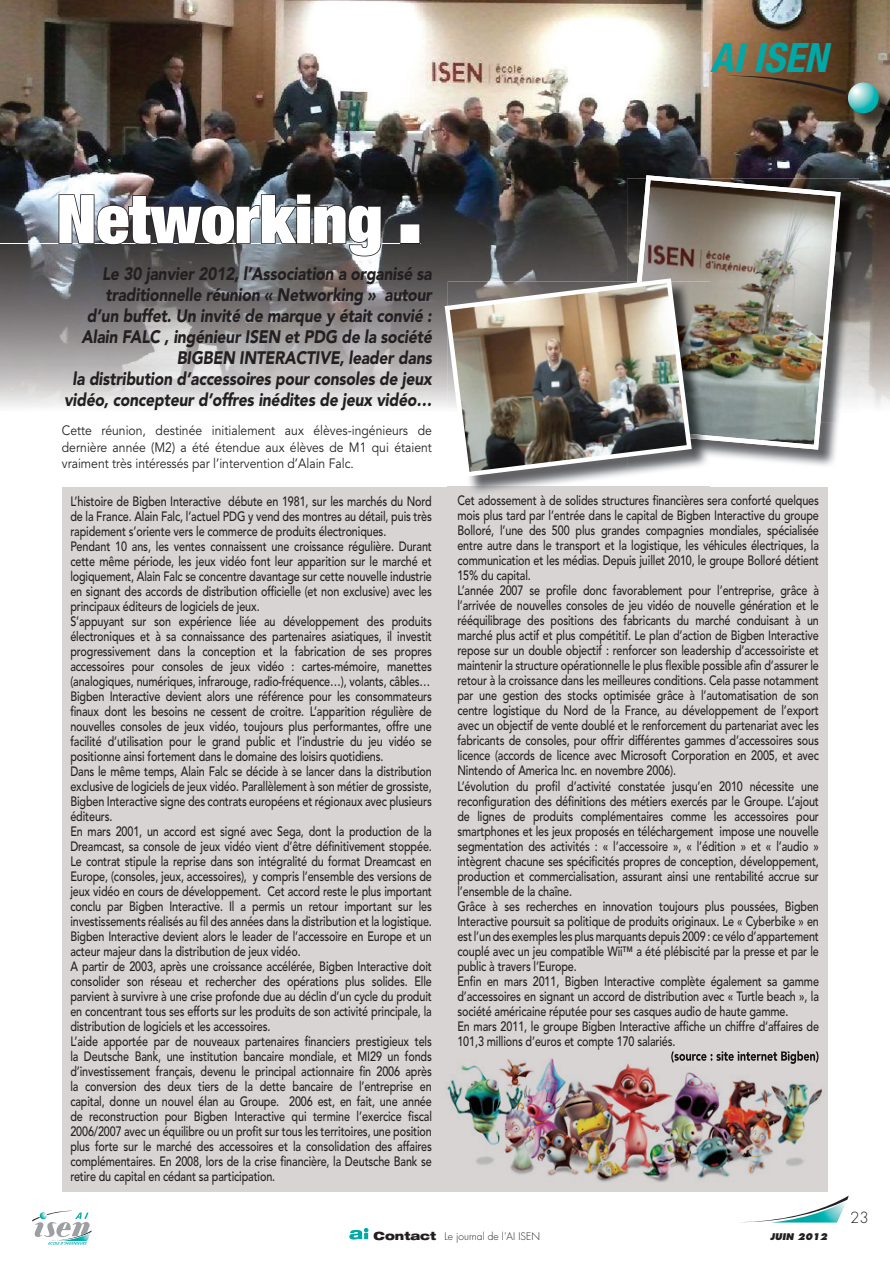
<style>
.page{position:relative;width:890px;height:1263px;background:#fff}
.page>*{position:absolute;margin:0;border:0;box-sizing:border-box;transform-origin:0 0}
.t1{font:900 condensed 67.5px "Helvetica Neue LT Std";color:#fff}
.t2{font:italic 700 condensed 40.5px "Helvetica Neue LT Std";color:#00a9a7}
.t3{font:27px "Zapf Dingbats ITC";color:#fff}
.t4{font:italic 900 18px/21px "Avenir LT Std";letter-spacing:-.01em;color:#231f20;text-align:right;scale:.86 1}
.t5{font:300 15px "Futura Std";color:#231f20}
.t6{font:500 13.5px/15px "Avenir LT Std";letter-spacing:-.01em;color:#231f20;scale:.8 1}
.t7{font:13.5px/16.5px "Avenir LT Std";color:#231f20;text-align:justify;scale:.9 1}
.t8{font:300 10.2px "Futura Std";color:#231f20}
.t9{font:italic 800 9px "Futura Std";color:#231f20}
.s1{font-family:"Helvetica Neue LT Std";font-weight:900;font-stretch:expanded;font-size:11.4px}
</style>
<div class="page">
<img style="left:0;top:0;width:890px;height:407px">
<svg style="left:742px;top:1196px;width:106px;height:27px"></svg>
<svg style="left:349px;top:1228px;width:19px;height:11px"></svg>
<svg style="left:32px;top:1210px;width:60px;height:34px"></svg>
<img style="left:732px;top:79px;width:158px;height:62px">
<svg style="left:878px;top:103px;width:12px;height:20px"></svg>
<svg style="left:725px;top:75px;width:122px;height:20px;background:#67482d"></svg>
<svg style="left:848px;top:83px;width:30px;height:30px"></svg>
<hr style="left:0;top:243px;width:420px;height:1px;background:#fff">
<div style="left:62px;top:487px;width:765px;height:704px;background:#d7d4d3"></div>
<img style="left:710px;top:450px;width:126px;height:16px">
<img style="left:840px;top:178px;width:19px;height:231px">
<img style="left:624px;top:175px;width:216px;height:275px">
<svg style="left:58px;top:193px;width:324px;height:64px;background:#595d63"></svg>
<div style="left:400px;top:224px;width:20px;height:20px;border:2px solid #231f20"></div>
<img style="left:447px;top:1054px;width:375px;height:128px">
<img style="left:671px;top:1053px;width:147px;height:11px">
<img style="left:448px;top:477px;width:262px;height:15px">
<img style="left:692px;top:440px;width:18px;height:27px">
<img style="left:692px;top:281px;width:18px;height:159px">
<img style="left:445px;top:278px;width:247px;height:199px">
<h2 class="t2" style="left:710px;top:33px;width:118px">AI ISEN</h2>
<h1 class="t1" style="left:56px;top:176px;width:327px">Networking</h1>
<h3 class="t3" style="left:400px;top:221px;width:22px">■</h3>
<p class="t4" style="left:64px;top:263px;width:429px">Le 30 janvier 2012, l’Association a organisé sa traditionnelle réunion « Networking » autour<br>d’un buffet. Un invité de marque y était convié :<br>Alain FALC , ingénieur ISEN et PDG de la société BIGBEN INTERACTIVE, leader dans<br>la distribution d’accessoires pour consoles de jeux vidéo, concepteur d’offres inédites de jeux vidéo…</p>
<p class="t7" style="left:62px;top:423px;width:413px">Cette réunion, destinée initialement aux élèves-ingénieurs de dernière année (M2) a été étendue aux élèves de M1 qui étaient vraiment très intéressés par l’intervention d’Alain Falc.</p>
<p class="t6" style="left:70px;top:494px;width:453px">L’histoire de Bigben Interactive débute en 1981, sur les marchés du Nord de la France. Alain Falc, l’actuel PDG y vend des montres au détail, puis très rapidement s’oriente vers le commerce de produits électroniques.<br>Pendant 10 ans, les ventes connaissent une croissance régulière. Durant cette même période, les jeux vidéo font leur apparition sur le marché et logiquement, Alain Falc se concentre davantage sur cette nouvelle industrie en signant des accords de distribution officielle (et non exclusive) avec les principaux éditeurs de logiciels de jeux.<br>S’appuyant sur son expérience liée au développement des produits électroniques et à sa connaissance des partenaires asiatiques, il investit progressivement dans la conception et la fabrication de ses propres accessoires pour consoles de jeux vidéo : cartes-mémoire, manettes (analogiques, numériques, infrarouge, radio-fréquence…), volants, câbles… Bigben Interactive devient alors une référence pour les consommateurs finaux dont les besoins ne cessent de croitre. L’apparition régulière de nouvelles consoles de jeux vidéo, toujours plus performantes, offre une facilité d’utilisation pour le grand public et l’industrie du jeu vidéo se positionne ainsi fortement dans le domaine des loisirs quotidiens.<br>Dans le même temps, Alain Falc se décide à se lancer dans la distribution exclusive de logiciels de jeux vidéo. Parallèlement à son métier de grossiste, Bigben Interactive signe des contrats européens et régionaux avec plusieurs éditeurs.<br>En mars 2001, un accord est signé avec Sega, dont la production de la Dreamcast, sa console de jeux vidéo vient d’être définitivement stoppée.<br>Le contrat stipule la reprise dans son intégralité du format Dreamcast en Europe, (consoles, jeux, accessoires), y compris l’ensemble des versions de jeux vidéo en cours de développement. Cet accord reste le plus important conclu par Bigben Interactive. Il a permis un retour important sur les investissements réalisés au fil des années dans la distribution et la logistique.<br>Bigben Interactive devient alors le leader de l’accessoire en Europe et un acteur majeur dans la distribution de jeux vidéo.<br>A partir de 2003, après une croissance accélérée, Bigben Interactive doit consolider son réseau et rechercher des opérations plus solides. Elle parvient à survivre à une crise profonde due au déclin d’un cycle du produit en concentrant tous ses efforts sur les produits de son activité principale, la distribution de logiciels et les accessoires.<br>L’aide apportée par de nouveaux partenaires financiers prestigieux tels la Deutsche Bank, une institution bancaire mondiale, et MI29 un fonds d’investissement français, devenu le principal actionnaire fin 2006 après la conversion des deux tiers de la dette bancaire de l’entreprise en capital, donne un nouvel élan au Groupe. 2006 est, en fait, une année de reconstruction pour Bigben Interactive qui termine l’exercice fiscal 2006/2007 avec un équilibre ou un profit sur tous les territoires, une position plus forte sur le marché des accessoires et la consolidation des affaires complémentaires. En 2008, lors de la crise financière, la Deutsche Bank se retire du capital en cédant sa participation.</p>
<p class="t6" style="left:457px;top:493px;width:453px">Cet adossement à de solides structures financières sera conforté quelques mois plus tard par l’entrée dans le capital de Bigben Interactive du groupe Bolloré, l’une des 500 plus grandes compagnies mondiales, spécialisée entre autre dans le transport et la logistique, les véhicules électriques, la communication et les médias. Depuis juillet 2010, le groupe Bolloré détient 15% du capital.<br>L’année 2007 se profile donc favorablement pour l’entreprise, grâce à l’arrivée de nouvelles consoles de jeu vidéo de nouvelle génération et le rééquilibrage des positions des fabricants du marché conduisant à un marché plus actif et plus compétitif. Le plan d’action de Bigben Interactive repose sur un double objectif : renforcer son leadership d’accessoiriste et maintenir la structure opérationnelle le plus flexible possible afin d’assurer le retour à la croissance dans les meilleures conditions. Cela passe notamment par une gestion des stocks optimisée grâce à l’automatisation de son centre logistique du Nord de la France, au développement de l’export avec un objectif de vente doublé et le renforcement du partenariat avec les fabricants de consoles, pour offrir différentes gammes d’accessoires sous licence (accords de licence avec Microsoft Corporation en 2005, et avec Nintendo of America Inc. en novembre 2006).<br>L’évolution du profil d’activité constatée jusqu’en 2010 nécessite une reconfiguration des définitions des métiers exercés par le Groupe. L’ajout de lignes de produits complémentaires comme les accessoires pour smartphones et les jeux proposés en téléchargement impose une nouvelle segmentation des activités : « l’accessoire », « l’édition » et « l’audio » intègrent chacune ses spécificités propres de conception, développement, production et commercialisation, assurant ainsi une rentabilité accrue sur l’ensemble de la chaîne.<br>Grâce à ses recherches en innovation toujours plus poussées, Bigben Interactive poursuit sa politique de produits originaux. Le « Cyberbike » en est l’un des exemples les plus marquants depuis 2009 : ce vélo d’appartement couplé avec un jeu compatible Wii™ a été plébiscité par la presse et par le public à travers l’Europe.<br>Enfin en mars 2011, Bigben Interactive complète également sa gamme d’accessoires en signant un accord de distribution avec « Turtle beach », la société américaine réputée pour ses casques audio de haute gamme.<br>En mars 2011, le groupe Bigben Interactive affiche un chiffre d‘affaires de 101,3 millions d’euros et compte 170 salariés.</p>
<p class="t8" style="left:373px;top:1229px;width:168px"><span class="s1">Contact</span> Le journal de l’AI ISEN</p>
<p class="t9" style="left:770px;top:1230px;width:59px">JUIN 2012</p>
<p class="t5" style="left:850px;top:1208px;width:20px">23</p>
</div>
